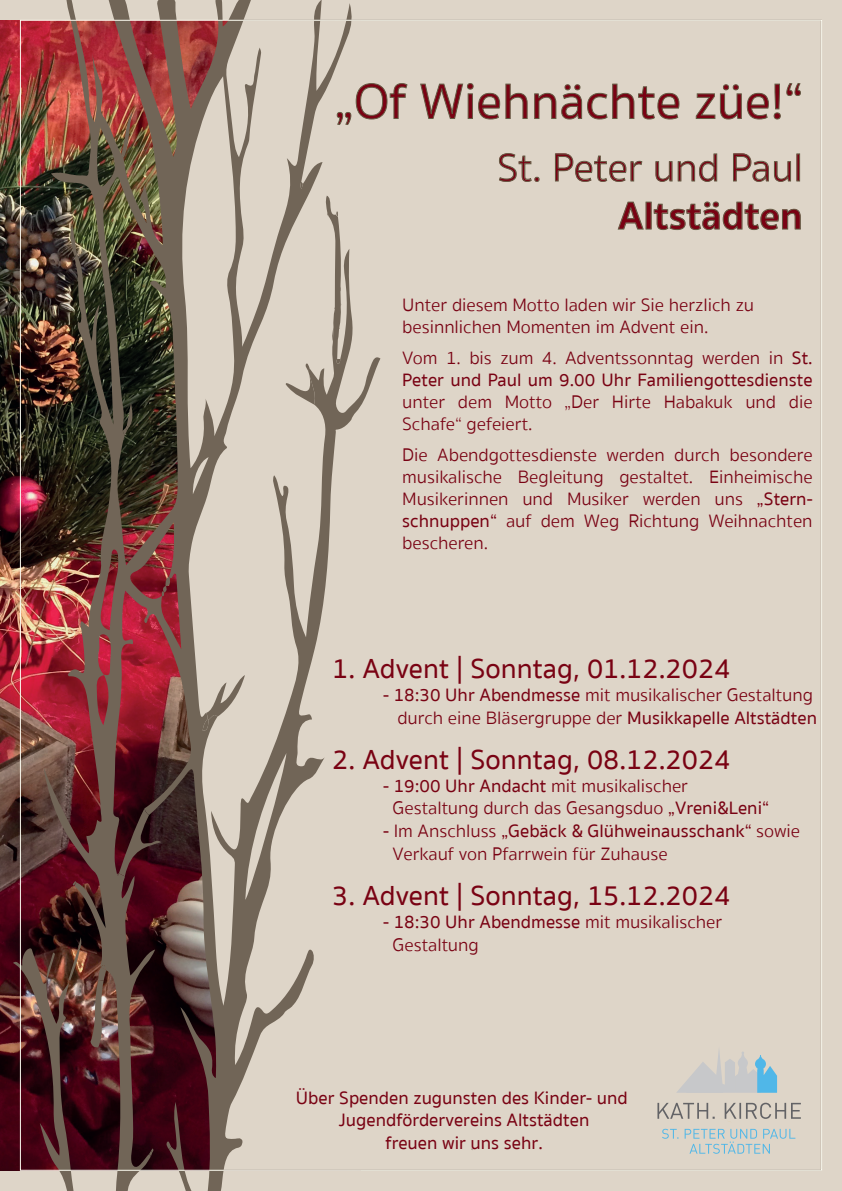
<style>
.page{position:relative;width:842px;height:1191px;background:#ded5c8}
.page>*{position:absolute;margin:0;border:0;box-sizing:border-box;transform-origin:0 0}
.t1{font:500 51px "Sukhumvit Set";color:#790213}
.t2{font:300 40.1px "Sukhumvit Set";color:#790213}
.t3{font:700 40.1px "Sukhumvit Set";color:#790213}
.t4{font:500 28.3px "Sukhumvit Set";color:#790213}
.t5{font:300 18.4px/22.1px "Sukhumvit Set";color:#790213}
.t6{font:500 18.4px/22.1px "Sukhumvit Set";color:#790213}
.s1{font-weight:300}
.s2{font-weight:500}
</style>
<div class="page">
<img style="left:0;top:20px;width:43px;height:1150px">
<img style="left:13px;top:937px;width:30px;height:234px">
<img style="left:43px;top:0;width:337px;height:1191px">
<svg style="left:121px;top:112px;width:12px;height:46px"></svg>
<svg style="left:68px;top:224px;width:9px;height:32px"></svg>
<svg style="left:336px;top:359px;width:4px;height:5px"></svg>
<svg style="left:285px;top:362px;width:32px;height:42px"></svg>
<svg style="left:336px;top:211px;width:2px;height:6px"></svg>
<svg style="left:165px;top:1101px;width:29px;height:90px"></svg>
<svg style="left:90px;top:960px;width:16px;height:87px"></svg>
<svg style="left:73px;top:881px;width:3px;height:4px"></svg>
<svg style="left:331px;top:327px;width:9px;height:14px"></svg>
<svg style="left:149px;top:1148px;width:5px;height:8px"></svg>
<svg style="left:203px;top:675px;width:42px;height:56px"></svg>
<svg style="left:299px;top:182px;width:4px;height:7px"></svg>
<svg style="left:115px;top:808px;width:46px;height:74px;background:#461c22"></svg>
<svg style="left:123px;top:402px;width:11px;height:34px"></svg>
<svg style="left:143px;top:614px;width:6px;height:11px"></svg>
<svg style="left:162px;top:576px;width:9px;height:21px"></svg>
<svg style="left:662px;top:1128px;width:133px;height:25px"></svg>
<svg style="left:657px;top:1102px;width:144px;height:17px"></svg>
<svg style="left:677px;top:1051px;width:100px;height:41px"></svg>
<svg style="left:337px;top:83px;width:70px;height:42px"></svg>
<svg style="left:421px;top:83px;width:79px;height:36px"></svg>
<svg style="left:506px;top:84px;width:21px;height:35px"></svg>
<svg style="left:535px;top:93px;width:21px;height:26px"></svg>
<svg style="left:562px;top:85px;width:45px;height:34px"></svg>
<svg style="left:613px;top:84px;width:66px;height:35px"></svg>
<svg style="left:696px;top:85px;width:45px;height:34px"></svg>
<svg style="left:747px;top:93px;width:21px;height:26px"></svg>
<svg style="left:774px;top:84px;width:6px;height:35px"></svg>
<svg style="left:787px;top:83px;width:13px;height:13px"></svg>
<svg style="left:499px;top:153px;width:40px;height:28px"></svg>
<svg style="left:555px;top:154px;width:87px;height:27px"></svg>
<svg style="left:656px;top:162px;width:16px;height:19px"></svg>
<svg style="left:678px;top:154px;width:39px;height:27px"></svg>
<svg style="left:733px;top:154px;width:35px;height:27px"></svg>
<svg style="left:774px;top:162px;width:17px;height:19px"></svg>
<div style="left:797px;top:154px;width:3px;height:27px;border:1px solid #655943"></div>
<svg style="left:618px;top:202px;width:25px;height:27px"></svg>
<div style="left:646px;top:202px;width:5px;height:27px;border:1px solid #655943"></div>
<svg style="left:654px;top:202px;width:146px;height:28px"></svg>
<h1 class="t1" style="left:335px;top:66px;width:470px">„Of Wiehnächte züe!“</h1>
<h2 class="t2" style="left:497px;top:140px;width:307px">St. Peter und Paul</h2>
<h2 class="t3" style="left:618px;top:185px;width:186px">Altstädten</h2>
<p class="t5" style="left:402px;top:294px;width:353px">Unter diesem Motto laden wir Sie herzlich zu besinnlichen Momenten im Advent ein.</p>
<p class="t6" style="left:402px;top:347px;width:412px"><span class="s1">Vom 1. bis zum 4. Adventssonntag werden in</span> St.<br>Peter und Paul um 9.00 Uhr Familiengottesdienste</p>
<p class="t5" style="left:402px;top:391px;width:412px">unter dem Motto „Der Hirte Habakuk und die<br>Schafe“ gefeiert.</p>
<p class="t5" style="left:402px;top:444px;width:412px;text-align:justify">Die Abendgottesdienste werden durch besondere musikalische Begleitung gestaltet. Einheimische Musikerinnen und Musiker werden uns <span class="s2">„Stern&shy;schnuppen“</span> auf dem Weg Richtung Weihnachten bescheren.</p>
<h3 class="t4" style="left:332px;top:649px;width:400px">1. Advent | Sonntag, 01.12.2024</h3>
<p class="t5" style="left:383px;top:684px;width:435px;line-height:22.7px;text-align:right"><span class="s2">- 18:30 Uhr Abendmesse</span> mit musikalischer Gestaltung durch eine Bläsergruppe der <span class="s2">Musikkapelle Altstädten</span></p>
<h3 class="t4" style="left:332px;top:740px;width:400px">2. Advent | Sonntag, 08.12.2024</h3>
<p class="t5" style="left:393px;top:775px;width:378px;line-height:22.7px;text-indent:-10px"><span class="s2">- 19:00 Uhr Andacht</span> mit musikalischer<br>Gestaltung durch das Gesangsduo <span class="s2">„Vreni&amp;Leni“</span></p>
<p class="t5" style="left:393px;top:820px;width:409px;line-height:22.7px;text-indent:-10px"><span class="s2">-</span> Im Anschluss <span class="s2">„Gebäck &amp; Glühweinausschank“</span> sowie<br>Verkauf von Pfarrwein für Zuhause</p>
<h3 class="t4" style="left:332px;top:876px;width:400px">3. Advent | Sonntag, 15.12.2024</h3>
<p class="t5" style="left:393px;top:911px;width:331px;line-height:22.7px;text-indent:-10px"><span class="s2">- 18:30 Uhr Abendmesse</span> mit musikalischer<br>Gestaltung</p>
<p class="t6" style="left:296px;top:1087px;width:333px;text-align:center">Über Spenden zugunsten des Kinder- und<br>Jugendfördervereins Altstädten<br>freuen wir uns sehr.</p>
</div>
